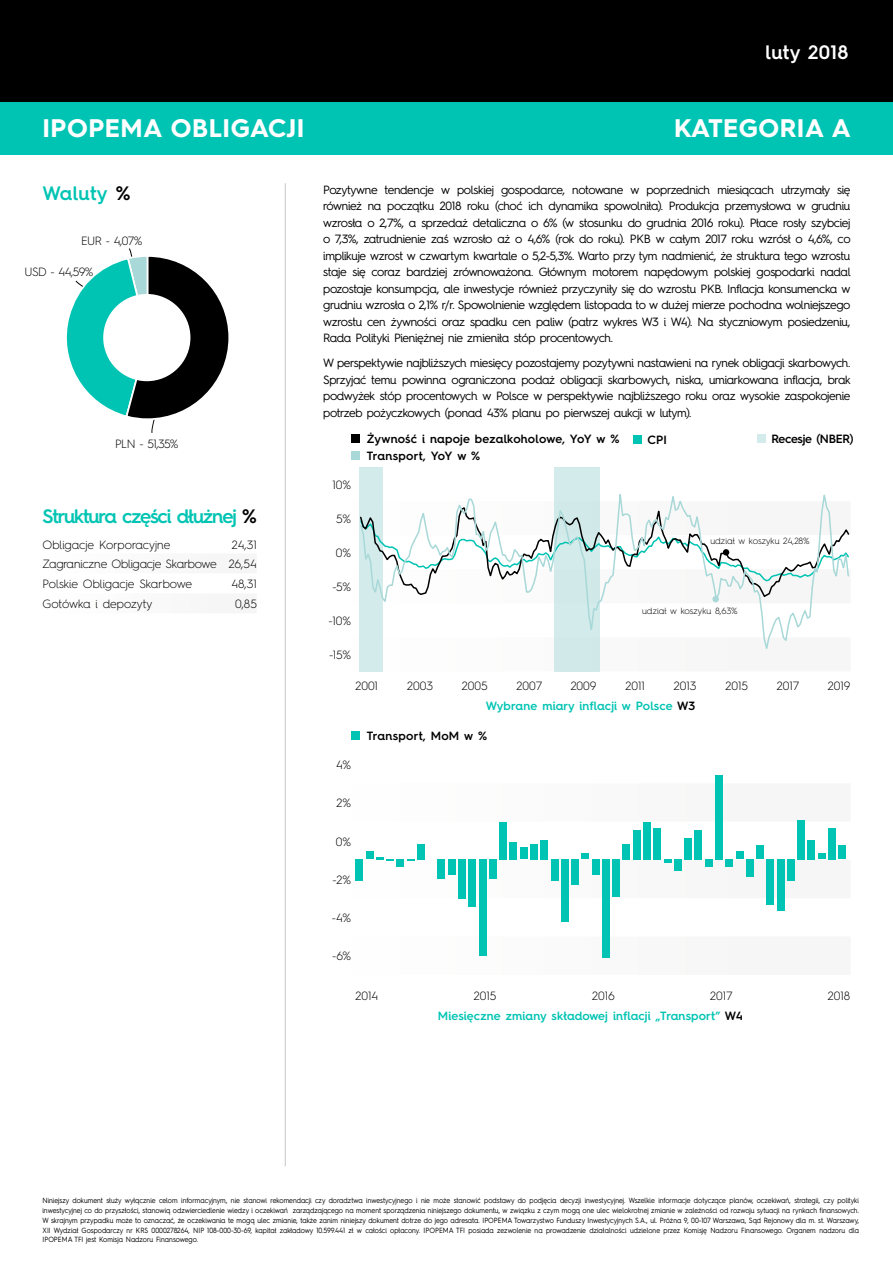
<style>
.page{position:relative;width:893px;height:1263px;background:#fff}
.page>*{position:absolute;margin:0;border:0;box-sizing:border-box;transform-origin:0 0}
.t1{font:700 25.5px "Hurme Geometric Sans 4";letter-spacing:.02em;color:#fff}
.t2{font:600 19.5px "Hurme Geometric Sans 4";letter-spacing:-.06em;color:#00c4b3}
.t3{font:600 19.5px "Hurme Geometric Sans 4";letter-spacing:.02em;color:#fff}
.t4{font:12px/16.5px "Hurme Geometric Sans 4";letter-spacing:-.03em;color:#000;text-align:justify}
.t5{font:300 12px/19.6px "Hurme Geometric Sans 4";color:#000;text-align:justify}
.t6{font:600 12px "Hurme Geometric Sans 4";letter-spacing:.01em;color:#00c4b3}
.t7{font:600 12px "Hurme Geometric Sans 4";letter-spacing:.01em;color:#000}
.t8{font:600 12px "Hurme Geometric Sans 4";letter-spacing:-.02em;color:#000}
.t9{font:300 9px "Hurme Geometric Sans 4";color:#000}
.t10{font:7.5px/9.8px "Hurme Geometric Sans 4";color:#000;text-align:justify;scale:.92 1}
.s1{color:#000}
</style>
<div class="page">
<div style="left:0;top:0;width:893px;height:102px;background:#000"></div>
<div style="left:0;top:102px;width:893px;height:52px;background:#00c4b3"></div>
<hr style="left:285px;top:183px;width:1px;height:983px;background:#c6c6c6">
<svg style="left:66px;top:248px;width:163px;height:185px"></svg>
<div style="left:103px;top:294px;width:87px;height:87px;background:#fff;border-radius:50%"></div>
<div style="left:351px;top:434px;width:9px;height:9px;background:#000"></div>
<div style="left:351px;top:731px;width:9px;height:9px;background:#00c4b3"></div>
<div style="left:351px;top:451px;width:9px;height:9px;background:#a8d8d7"></div>
<div style="left:633px;top:435px;width:8px;height:8px;background:#00c4b3"></div>
<div style="left:555px;top:467px;width:45px;height:205px;background:#d1e9e8"></div>
<div style="left:359px;top:467px;width:24px;height:205px;background:#d3ebeb"></div>
<div style="left:757px;top:434px;width:8px;height:9px;background:#d3ebeb"></div>
<svg style="left:371px;top:480px;width:455px;height:175px"></svg>
<svg style="left:360px;top:501px;width:490px;height:81px"></svg>
<div style="left:712px;top:596px;width:7px;height:6px;background:#a8d8d7;border-radius:50%"></div>
<div style="left:355px;top:859px;width:8px;height:22px;background:#00c4b3"></div>
<div style="left:366px;top:851px;width:7px;height:8px;background:#00c4b3"></div>
<svg style="left:376px;top:857px;width:18px;height:4px"></svg>
<div style="left:397px;top:859px;width:7px;height:8px;background:#00c4b3"></div>
<svg style="left:407px;top:859px;width:7px;height:2px"></svg>
<div style="left:417px;top:844px;width:8px;height:15px;background:#00c4b3"></div>
<div style="left:438px;top:859px;width:7px;height:20px;background:#00c4b3"></div>
<div style="left:448px;top:859px;width:8px;height:16px;background:#00c4b3"></div>
<div style="left:458px;top:859px;width:8px;height:40px;background:#00c4b3"></div>
<div style="left:468px;top:859px;width:8px;height:47px;background:#00c4b3"></div>
<div style="left:479px;top:859px;width:7px;height:97px;background:#00c4b3"></div>
<div style="left:489px;top:859px;width:8px;height:20px;background:#00c4b3"></div>
<div style="left:499px;top:822px;width:8px;height:37px;background:#00c4b3"></div>
<div style="left:509px;top:842px;width:8px;height:17px;background:#00c4b3"></div>
<div style="left:520px;top:847px;width:8px;height:12px;background:#00c4b3"></div>
<div style="left:530px;top:844px;width:8px;height:15px;background:#00c4b3"></div>
<div style="left:540px;top:840px;width:8px;height:19px;background:#00c4b3"></div>
<div style="left:551px;top:859px;width:7px;height:22px;background:#00c4b3"></div>
<div style="left:561px;top:859px;width:8px;height:63px;background:#00c4b3"></div>
<div style="left:571px;top:859px;width:8px;height:26px;background:#00c4b3"></div>
<div style="left:581px;top:853px;width:8px;height:6px;background:#00c4b3"></div>
<div style="left:592px;top:859px;width:8px;height:16px;background:#00c4b3"></div>
<div style="left:602px;top:859px;width:8px;height:99px;background:#00c4b3"></div>
<div style="left:612px;top:859px;width:8px;height:38px;background:#00c4b3"></div>
<div style="left:623px;top:844px;width:7px;height:15px;background:#00c4b3"></div>
<div style="left:633px;top:830px;width:8px;height:29px;background:#00c4b3"></div>
<div style="left:643px;top:822px;width:8px;height:37px;background:#00c4b3"></div>
<div style="left:653px;top:828px;width:8px;height:31px;background:#00c4b3"></div>
<svg style="left:664px;top:859px;width:7px;height:4px"></svg>
<div style="left:674px;top:859px;width:8px;height:12px;background:#00c4b3"></div>
<div style="left:684px;top:838px;width:8px;height:21px;background:#00c4b3"></div>
<div style="left:695px;top:830px;width:7px;height:29px;background:#00c4b3"></div>
<div style="left:705px;top:859px;width:8px;height:8px;background:#00c4b3"></div>
<div style="left:715px;top:775px;width:8px;height:84px;background:#00c4b3"></div>
<div style="left:725px;top:859px;width:8px;height:8px;background:#00c4b3"></div>
<div style="left:736px;top:851px;width:7px;height:8px;background:#00c4b3"></div>
<div style="left:746px;top:859px;width:8px;height:18px;background:#00c4b3"></div>
<div style="left:756px;top:845px;width:8px;height:14px;background:#00c4b3"></div>
<div style="left:766px;top:859px;width:8px;height:45px;background:#00c4b3"></div>
<div style="left:777px;top:859px;width:7px;height:51px;background:#00c4b3"></div>
<div style="left:787px;top:859px;width:8px;height:22px;background:#00c4b3"></div>
<div style="left:797px;top:820px;width:8px;height:39px;background:#00c4b3"></div>
<div style="left:808px;top:840px;width:7px;height:19px;background:#00c4b3"></div>
<div style="left:818px;top:853px;width:8px;height:6px;background:#00c4b3"></div>
<div style="left:828px;top:828px;width:8px;height:31px;background:#00c4b3"></div>
<div style="left:838px;top:845px;width:8px;height:14px;background:#00c4b3"></div>
<h2 class="t3" style="left:766px;top:39px;width:84px">luty 2018</h2>
<h1 class="t1" style="left:43px;top:111px;width:263px">IPOPEMA OBLIGACJI</h1>
<h2 class="t2" style="left:43px;top:179px;width:89px">Waluty <span class="s1">%</span></h2>
<p class="t5" style="left:81px;top:231px;width:63px">EUR - 4,07%</p>
<p class="t5" style="left:24px;top:262px;width:71px">USD - 44,59%</p>
<p class="t5" style="left:115px;top:433px;width:65px">PLN - 51,35%</p>
<h2 class="t2" style="left:43px;top:502px;width:216px">Struktura części dłużnej <span class="s1">%</span></h2>
<p class="t5" style="left:43px;top:535px;width:216px;text-indent:189px">24,31<br>Zagraniczne Obligacje Skarbowe 26,54<br>Polskie Obligacje Skarbowe</p>
<p class="t5" style="left:43px;top:535px;width:129px">Obligacje Korporacyjne</p>
<p class="t5" style="left:231px;top:574px;width:27px">48,31</p>
<p class="t5" style="left:43px;top:594px;width:112px">Gotówka i depozyty</p>
<p class="t5" style="left:235px;top:594px;width:23px">0,85</p>
<h1 class="t1" style="left:674px;top:111px;width:178px">KATEGORIA A</h1>
<p class="t4" style="left:323px;top:181px;width:529px">Pozytywne tendencje w polskiej gospodarce, notowane w poprzednich miesiącach utrzymały się również na początku 2018 roku (choć ich dynamika spowolniła). Produkcja przemysłowa w grudniu wzrosła o 2,7%, a sprzedaż detaliczna o 6% (w stosunku do grudnia 2016 roku). Płace rosły szybciej o 7,3%, zatrudnienie zaś wzrosło aż o 4,6% (rok do roku). PKB w całym 2017 roku wzrósł o 4,6%, co implikuje wzrost w czwartym kwartale o 5,2-5,3%. Warto przy tym nadmienić, że struktura tego wzrostu staje się coraz bardziej zrównoważona. Głównym motorem napędowym polskiej gospodarki nadal pozostaje konsumpcja, ale inwestycje również przyczyniły się do wzrostu PKB. Inflacja konsumencka w grudniu wzrosła o 2,1% r/r. Spowolnienie względem listopada to w dużej mierze pochodna wolniejszego wzrostu cen żywności oraz spadku cen paliw (patrz wykres W3 i W4). Na styczniowym posiedzeniu, Rada Polityki Pieniężnej nie zmieniła stóp procentowych.</p>
<p class="t4" style="left:323px;top:354px;width:529px">W perspektywie najbliższych miesięcy pozostajemy pozytywni nastawieni na rynek obligacji skarbowych.<br>Sprzyjać temu powinna ograniczona podaż obligacji skarbowych, niska, umiarkowana inflacja, brak podwyżek stóp procentowych w Polsce w perspektywie najbliższego roku oraz wysokie zaspokojenie potrzeb pożyczkowych (ponad 43% planu po pierwszej aukcji w lutym).</p>
<p class="t5" style="left:332px;top:475px;width:20px">10%</p>
<p class="t5" style="left:336px;top:509px;width:16px">5%</p>
<p class="t5" style="left:336px;top:543px;width:17px">0%</p>
<p class="t5" style="left:332px;top:577px;width:20px">-5%</p>
<p class="t5" style="left:328px;top:611px;width:24px">-10%</p>
<p class="t5" style="left:329px;top:645px;width:23px">-15%</p>
<p class="t7" style="left:367px;top:431px;width:254px">Żywność i napoje bezalkoholowe, YoY w %</p>
<p class="t7" style="left:367px;top:448px;width:115px">Transport, YoY w %</p>
<p class="t7" style="left:648px;top:431px;width:21px">CPI</p>
<p class="t8" style="left:771px;top:430px;width:84px">Recesje (NBER)</p>
<p class="t9" style="left:710px;top:534px;width:101px">udział w koszyku 24,28%</p>
<p class="t9" style="left:642px;top:604px;width:97px">udział w koszyku 8,63%</p>
<p class="t5" style="left:355px;top:676px;width:24px">2001</p>
<p class="t5" style="left:407px;top:676px;width:27px">2003</p>
<p class="t5" style="left:462px;top:676px;width:27px">2005</p>
<p class="t5" style="left:517px;top:676px;width:27px">2007</p>
<p class="t5" style="left:571px;top:676px;width:27px">2009</p>
<p class="t5" style="left:625px;top:676px;width:21px">2011</p>
<p class="t5" style="left:674px;top:676px;width:24px">2013</p>
<p class="t5" style="left:725px;top:676px;width:24px">2015</p>
<p class="t5" style="left:777px;top:676px;width:24px">2017</p>
<p class="t5" style="left:828px;top:676px;width:24px">2019</p>
<p class="t6" style="left:486px;top:697px;width:211px">Wybrane miary inflacji w Polsce <span class="s1">W3</span></p>
<p class="t5" style="left:336px;top:755px;width:17px">4%</p>
<p class="t5" style="left:336px;top:793px;width:16px">2%</p>
<p class="t5" style="left:336px;top:831px;width:17px">0%</p>
<p class="t5" style="left:333px;top:870px;width:20px">-2%</p>
<p class="t5" style="left:332px;top:908px;width:21px">-4%</p>
<p class="t5" style="left:332px;top:946px;width:20px">-6%</p>
<p class="t7" style="left:367px;top:728px;width:122px">Transport, MoM w %</p>
<p class="t5" style="left:355px;top:985px;width:24px">2014</p>
<p class="t5" style="left:474px;top:985px;width:24px">2015</p>
<p class="t5" style="left:592px;top:985px;width:24px">2016</p>
<p class="t5" style="left:710px;top:985px;width:24px">2017</p>
<p class="t5" style="left:828px;top:985px;width:24px">2018</p>
<p class="t6" style="left:438px;top:1007px;width:307px">Miesięczne zmiany składowej inflacji „Transport” <span class="s1">W4</span></p>
<p class="t10" style="left:43px;top:1196px;width:889px">Niniejszy dokument służy wyłącznie celom informacyjnym, nie stanowi rekomendacji czy doradztwa inwestycyjnego i nie może stanowić podstawy do podjęcia decyzji inwestycyjnej. Wszelkie informacje dotyczące planów, oczekiwań, strategii, czy polityki inwestycyjnej co do przyszłości, stanowią odzwierciedlenie wiedzy i oczekiwań zarządzającego na moment sporządzenia niniejszego dokumentu, w związku z czym mogą one ulec wielokrotnej zmianie w zależności od rozwoju sytuacji na rynkach finansowych.<br>W skrajnym przypadku może to oznaczać, że oczekiwania te mogą ulec zmianie, także zanim niniejszy dokument dotrze do jego adresata. IPOPEMA Towarzystwo Funduszy Inwestycyjnych S.A., ul. Próżna 9, 00-107 Warszawa, Sąd Rejonowy dla m. st. Warszawy, XII Wydział Gospodarczy nr KRS 0000278264, NIP 108-000-30-69, kapitał zakładowy 10.599.441 zł w całości opłacony. IPOPEMA TFI posiada zezwolenie na prowadzenie działalności udzielone przez Komisję Nadzoru Finansowego. Organem nadzoru dla IPOPEMA TFI jest Komisja Nadzoru Finansowego.</p>
</div>
